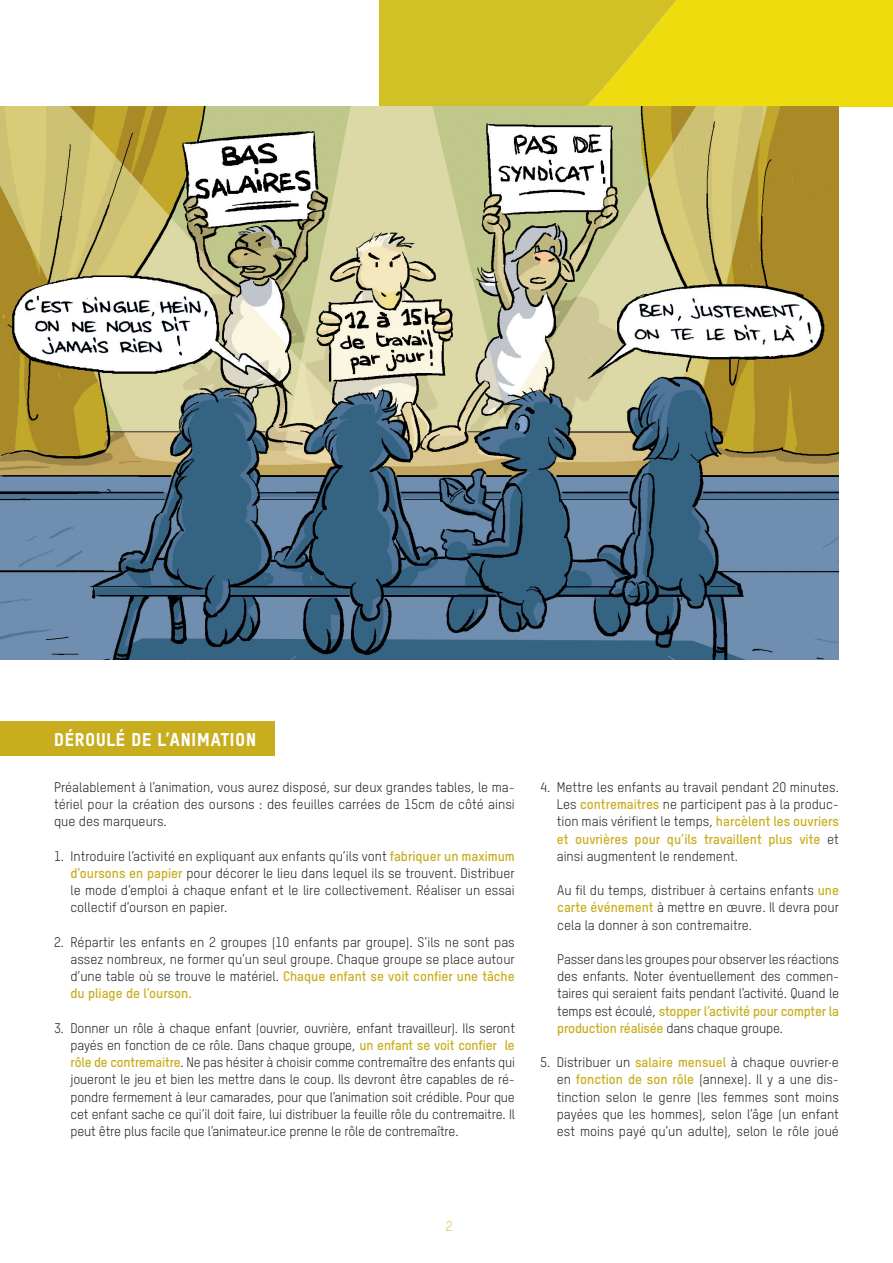
<style>
.page{position:relative;width:893px;height:1263px;background:#fff}
.page>*{position:absolute;margin:0;border:0;box-sizing:border-box;transform-origin:0 0}
.t1{font:18px "T Star Pro Heavy";letter-spacing:.05em;color:#fff}
.t2{font:13.5px/17.2px "T Star Pro Regular";color:#231f20;text-align:justify}
.t3{font:13.5px/17.2px "T Star Pro Bold";color:#c8ae1f}
.t4{font:13.5px "T Star Pro Light";color:#c8ae1f}
.s1{font-family:"T Star Pro Bold";color:#c8ae1f}
.s2{font-family:"T Star Pro Regular";color:#231f20}
</style>
<div class="page">
<div style="left:0;top:722px;width:274px;height:34px;background:#c8ae1f"></div>
<svg style="left:380px;top:0;width:513px;height:106px;background:#e0ce1a"></svg>
<img style="left:0;top:106px;width:839px;height:553px">
<h1 class="t1" style="left:54px;top:726px;width:203px">DÉROULÉ DE L’ANIMATION</h1>
<p class="t2" style="left:54px;top:777px;width:462px">Préalablement à l’animation, vous aurez disposé, sur deux grandes tables, le ma&shy;tériel pour la création des oursons : des feuilles carrées de 15cm de côté ainsi que des marqueurs.</p>
<p class="t2" style="left:70px;top:846px;width:446px;text-indent:-16px">1. Introduire l’activité en expliquant aux enfants qu’ils vont <span class="s1">fabriquer un maximum d’oursons en papier</span> pour décorer le lieu dans lequel ils se trouvent. Distribuer le mode d’emploi à chaque enfant et le lire collectivement. Réaliser un essai collectif d’ourson en papier.</p>
<p class="t2" style="left:54px;top:932px;width:462px;text-align:right">2. Répartir les enfants en 2 groupes (10 enfants par groupe). S’ils ne sont pas assez nombreux, ne former qu’un seul groupe. Chaque groupe se place autour</p>
<p class="t3" style="left:70px;top:966px;width:446px"><span class="s2">d’une table où se trouve le matériel.</span> Chaque enfant se voit confier une tâche du pliage de l’ourson.</p>
<p class="t2" style="left:70px;top:1018px;width:446px;text-indent:-16px">3. Donner un rôle à chaque enfant (ouvrier, ouvrière, enfant travailleur). Ils seront payés en fonction de ce rôle. Dans chaque groupe, <span class="s1">un enfant se voit confier le rôle de contremaitre</span>. Ne pas hésiter à choisir comme contremaître des enfants qui joueront le jeu et bien les mettre dans le coup. Ils devront être capables de ré&shy;pondre fermement à leur camarades, pour que l’animation soit crédible. Pour que cet enfant sache ce qui’il doit faire, lui distribuer la feuille rôle du contremaitre. Il peut être plus facile que l’animateur.ice prenne le rôle de contremaître.</p>
<p class="t2" style="left:557px;top:777px;width:284px;text-indent:-16px">4. Mettre les enfants au travail pendant 20 minutes.<br>Les <span class="s1">contremaitres</span> ne participent pas à la produc&shy;tion mais vérifient le temps, <span class="s1">harcèlent les ouvriers</span></p>
<p class="t3" style="left:557px;top:829px;width:284px">et ouvrières pour qu’ils travaillent plus vite <span class="s2">et</span></p>
<p class="t2" style="left:557px;top:846px;width:183px">ainsi augmentent le rendement.</p>
<p class="t2" style="left:557px;top:881px;width:283px">Au fil du temps, distribuer à certains enfants <span class="s1">une carte événement</span> à mettre en œuvre. Il devra pour cela la donner à son contremaitre.</p>
<p class="t2" style="left:557px;top:949px;width:283px">Passer dans les groupes pour observer les réactions des enfants. Noter éventuellement des commen&shy;taires qui seraient faits pendant l’activité. Quand le</p>
<p class="t3" style="left:557px;top:1001px;width:283px"><span class="s2">temps est écoulé,</span> stopper l’activité pour compter la production réalisée <span class="s2">dans chaque groupe.</span></p>
<p class="t2" style="left:557px;top:1053px;width:284px;text-indent:-16px">5. Distribuer un <span class="s1">salaire mensuel</span> à chaque ouvrier·e en <span class="s1">fonction de son rôle</span> (annexe). Il y a une dis&shy;tinction selon le genre (les femmes sont moins payées que les hommes), selon l’âge (un enfant est moins payé qu’un adulte), selon le rôle joué</p>
<p class="t4" style="left:446px;top:1217px;width:8px">2</p>
</div>
